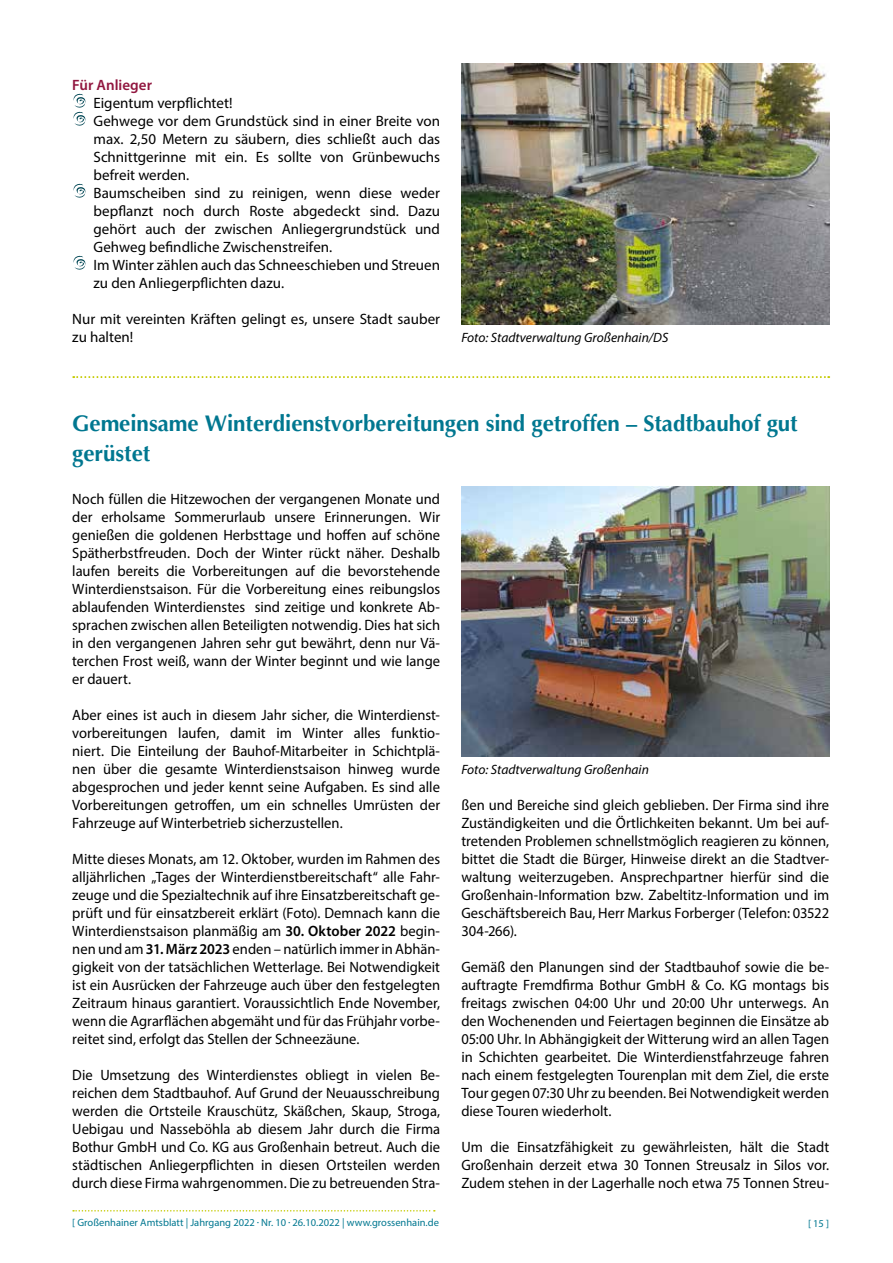
<style>
.page{position:relative;width:893px;height:1263px;background:#fff}
.page>*{position:absolute;margin:0;border:0;box-sizing:border-box;transform-origin:0 0}
.t1{font:700 22.5px/30px "Optima";color:#007790}
.t2{font:15px/18px "Myriad Pro";color:#000;text-align:justify}
.t3{font:600 15px "Myriad Pro";color:#91163f}
.t4{font:italic 13.5px "Myriad Pro";color:#000}
.t5{font:10.5px "Myriad Pro";color:#007790}
.s1{font-weight:600}
.s2{font-weight:700}
</style>
<div class="page">
<svg style="left:73px;top:1210px;width:362px;height:1px"></svg>
<svg style="left:73px;top:376px;width:756px;height:2px"></svg>
<img style="left:461px;top:64px;width:368px;height:260px">
<svg style="left:73px;top:93px;width:13px;height:33px"></svg>
<svg style="left:73px;top:183px;width:13px;height:15px"></svg>
<svg style="left:73px;top:255px;width:13px;height:15px"></svg>
<img style="left:461px;top:486px;width:368px;height:270px">
<p class="t3" style="left:72px;top:75px;width:81px">Für Anlieger</p>
<p class="t2" style="left:94px;top:94px;width:348px;text-align:left">Eigentum verpflichtet!<br>Gehwege vor dem Grundstück sind in einer Breite von max. 2,50 Metern zu säubern, dies schließt auch das Schnittgerinne mit ein. Es sollte von Grünbewuchs befreit werden.<br>Baumscheiben sind zu reinigen, wenn diese weder bepflanzt noch durch Roste abgedeckt sind. Dazu gehört auch der zwischen Anliegergrundstück und Gehweg befindliche Zwischenstreifen.<br>Im Winter zählen auch das Schneeschieben und Streuen zu den Anliegerpflichten dazu.</p>
<p class="t2" style="left:72px;top:310px;width:369px">Nur mit vereinten Kräften gelingt es, unsere Stadt sauber zu halten!</p>
<p class="t4" style="left:461px;top:329px;width:208px">Foto: Stadtverwaltung Großenhain/DS</p>
<h1 class="t1" style="left:72px;top:409px;width:727px">Gemeinsame Winterdienstvorbereitungen sind getroffen – Stadtbauhof gut gerüstet</h1>
<p class="t2" style="left:72px;top:490px;width:369px">Noch füllen die Hitzewochen der vergangenen Monate und der erholsame Sommerurlaub unsere Erinnerungen. Wir genießen die goldenen Herbsttage und hoffen auf schöne Spätherbstfreuden. Doch der Winter rückt näher. Deshalb laufen bereits die Vorbereitungen auf die bevorstehende Winterdienstsaison. Für die Vorbereitung eines reibungslos ablaufenden Winterdienstes sind zeitige und konkrete Ab&shy;sprachen zwischen allen Beteiligten notwendig. Dies hat sich in den vergangenen Jahren sehr gut bewährt, denn nur Vä&shy;terchen Frost weiß, wann der Winter beginnt und wie lange er dauert.</p>
<p class="t2" style="left:72px;top:706px;width:369px">Aber eines ist auch in diesem Jahr sicher, die Winterdienst&shy;vorbereitungen laufen, damit im Winter alles funktio&shy;niert. Die Einteilung der Bauhof-Mitarbeiter in Schichtplä&shy;nen über die gesamte Winterdienstsaison hinweg wurde abgesprochen und jeder kennt seine Aufgaben. Es sind alle Vorbereitungen getroffen, um ein schnelles Umrüsten der Fahrzeuge auf Winterbetrieb sicherzustellen.</p>
<p class="t2" style="left:72px;top:850px;width:369px">Mitte dieses Monats, am 12. Oktober, wurden im Rahmen des alljährlichen „Tages der Winterdienstbereitschaft“ alle Fahr&shy;zeuge und die Spezialtechnik auf ihre Einsatzbereitschaft ge&shy;prüft und für einsatzbereit erklärt (Foto). Demnach kann die Winterdienstsaison planmäßig am <span class="s1">30. Oktober 2022</span> begin&shy;nen und am <span class="s1">31. März 2023</span> enden – natürlich immer in Abhän&shy;gigkeit von der tatsächlichen Wetterlage. Bei Notwendigkeit ist ein Ausrücken der Fahrzeuge auch über den festgelegten Zeitraum hinaus garantiert. Voraussichtlich Ende November, wenn die Agrarflächen abgemäht und für das Frühjahr vorbe&shy;reitet sind, erfolgt das Stellen der Schneezäune.</p>
<p class="t2" style="left:72px;top:1066px;width:369px">Die Umsetzung des Winterdienstes obliegt in vielen Be&shy;reichen dem Stadtbauhof. Auf Grund der Neuausschreibung werden die Ortsteile Krauschütz, Skäßchen, Skaup, Stroga, Uebigau und Nasseböhla ab diesem Jahr durch die Firma Bothur GmbH und Co. KG aus Großenhain betreut. Auch die städtischen Anliegerpflichten in diesen Ortsteilen werden durch diese Firma wahrgenommen. Die zu betreuenden Stra-</p>
<p class="t4" style="left:461px;top:761px;width:189px">Foto: Stadtverwaltung Großenhain</p>
<p class="t2" style="left:461px;top:796px;width:369px">ßen und Bereiche sind gleich geblieben. Der Firma sind ihre Zuständigkeiten und die Örtlichkeiten bekannt. Um bei auf&shy;tretenden Problemen schnellstmöglich reagieren zu können, bittet die Stadt die Bürger, Hinweise direkt an die Stadtver&shy;waltung weiterzugeben. Ansprechpartner hierfür sind die Großenhain-Information bzw. Zabeltitz-Information und im Geschäftsbereich Bau, Herr Markus Forberger (Telefon: 03522<br>304-266).</p>
<p class="t2" style="left:461px;top:958px;width:369px">Gemäß den Planungen sind der Stadtbauhof sowie die be&shy;auftragte Fremdfirma Bothur GmbH &amp; Co. KG montags bis freitags zwischen 04:00 Uhr und 20:00 Uhr unterwegs. An den Wochenenden und Feiertagen beginnen die Einsätze ab 05:00 Uhr. In Abhängigkeit der Witterung wird an allen Tagen in Schichten gearbeitet. Die Winterdienstfahrzeuge fahren nach einem festgelegten Tourenplan mit dem Ziel, die erste Tour gegen 07:30 Uhr zu beenden. Bei Notwendigkeit werden diese Touren wiederholt.</p>
<p class="t2" style="left:461px;top:1138px;width:369px">Um die Einsatzfähigkeit zu gewährleisten, hält die Stadt Großenhain derzeit etwa 30 Tonnen Streusalz in Silos vor.<br>Zudem stehen in der Lagerhalle noch etwa 75 Tonnen Streu-</p>
<p class="t5" style="left:72px;top:1216px;width:368px">[ Großenhainer Amtsblatt | Jahrgang 2022 <span class="s2">.</span> Nr. 10 <span class="s2">.</span> 26.10.2022 | www.grossenhain.de</p>
<p class="t5" style="left:808px;top:1217px;width:23px">[ 15 ]</p>
</div>
